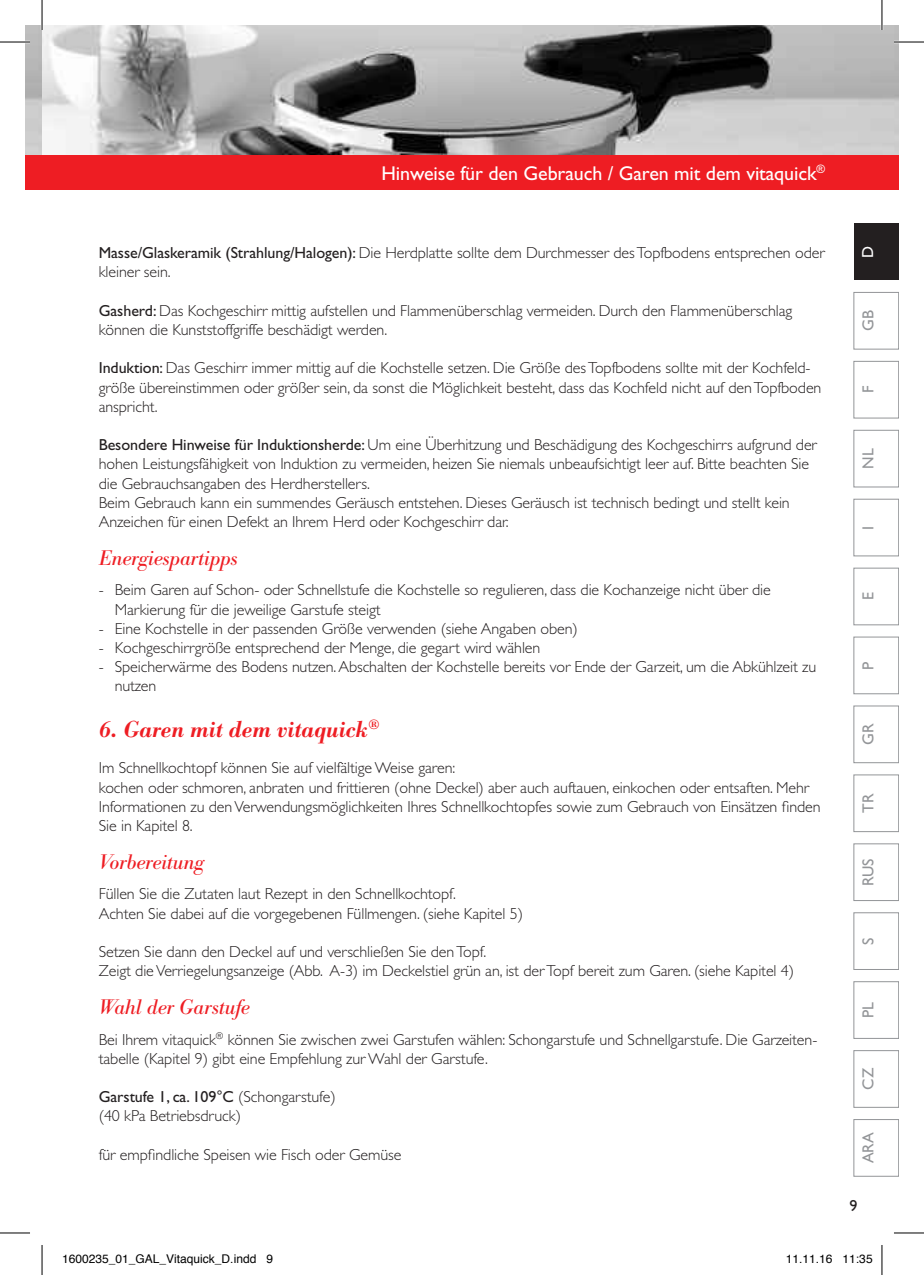
<style>
.page{position:relative;width:924px;height:1275px;background:#fff}
.page>*{position:absolute;margin:0;border:0;box-sizing:border-box;transform-origin:0 0}
.t1{font:italic 600 24px "Bodoni Antiqua T";color:#ee1d23}
.t2{font:italic 22px "Bodoni Antiqua T";letter-spacing:-.005em;color:#ee1d23}
.t3{font:20px "Gill Sans";letter-spacing:-.005em;color:#fff}
.t4{font:300 16px/19.2px "Gill Sans";letter-spacing:-.005em;color:#231f20}
.t5{font:16px "Gill Sans";color:#939598}
.t6{font:16px "Gill Sans";color:#fff}
.t7{font:16px "Gill Sans";color:#231f20}
.t8{font:12px "Helvetica";color:#000}
.s1{font-weight:400}
</style>
<div class="page">
<img style="left:25px;top:25px;width:873px;height:130px">
<div style="left:853px;top:223px;width:45px;height:57px;background:#231f20"></div>
<div style="left:853px;top:292px;width:45px;height:57px;border:1px solid #939598"></div>
<div style="left:853px;top:361px;width:45px;height:57px;border:1px solid #939598"></div>
<div style="left:853px;top:430px;width:45px;height:57px;border:1px solid #939598"></div>
<div style="left:853px;top:499px;width:45px;height:57px;border:1px solid #939598"></div>
<div style="left:853px;top:568px;width:45px;height:57px;border:1px solid #939598"></div>
<div style="left:853px;top:637px;width:45px;height:57px;border:1px solid #939598"></div>
<div style="left:853px;top:705px;width:45px;height:58px;border:1px solid #939598"></div>
<div style="left:853px;top:774px;width:45px;height:58px;border:1px solid #939598"></div>
<div style="left:853px;top:843px;width:45px;height:58px;border:1px solid #939598"></div>
<div style="left:853px;top:912px;width:45px;height:57px;border:1px solid #939598"></div>
<div style="left:853px;top:981px;width:45px;height:57px;border:1px solid #939598"></div>
<div style="left:853px;top:1050px;width:45px;height:57px;border:1px solid #939598"></div>
<div style="left:853px;top:1119px;width:45px;height:57px;border:1px solid #939598"></div>
<div style="left:25px;top:155px;width:17px;height:34px;background:#ee1d23"></div>
<div style="left:42px;top:155px;width:856px;height:34px;background:#ee1d23"></div>
<hr style="left:0;top:41px;width:30px;height:2px;background:#fff">
<hr style="left:893px;top:41px;width:30px;height:2px;background:#fff">
<hr style="left:41px;top:0;width:2px;height:30px;background:#fff">
<hr style="left:880px;top:0;width:2px;height:30px;background:#fff">
<hr style="left:0;top:42px;width:30px;height:1px;background:#000">
<hr style="left:893px;top:42px;width:30px;height:1px;background:#000">
<hr style="left:0;top:1232px;width:30px;height:1px;background:#000">
<hr style="left:893px;top:1232px;width:30px;height:1px;background:#000">
<hr style="left:42px;top:0;width:1px;height:30px;background:#000">
<hr style="left:42px;top:1245px;width:1px;height:30px;background:#000">
<hr style="left:881px;top:0;width:1px;height:30px;background:#000">
<hr style="left:881px;top:1245px;width:1px;height:30px;background:#000">
<p class="t3" style="left:381px;top:162px;width:445px">Hinweise für den Gebrauch / Garen mit dem vitaquick<sup>®</sup></p>
<p class="t4" style="left:99px;top:243px;width:727px"><span class="s1">Masse/Glaskeramik (Strahlung/Halogen):</span> Die Herdplatte sollte dem Durchmesser des Topfbodens entsprechen oder kleiner sein.</p>
<p class="t4" style="left:99px;top:301px;width:694px"><span class="s1">Gasherd:</span> Das Kochgeschirr mittig aufstellen und Flammenüberschlag vermeiden. Durch den Flammenüberschlag können die Kunststoffgriffe beschädigt werden.</p>
<p class="t4" style="left:99px;top:358px;width:723px"><span class="s1">Induktion:</span> Das Geschirr immer mittig auf die Kochstelle setzen. Die Größe des Topfbodens sollte mit der Kochfeld&shy;größe übereinstimmen oder größer sein, da sonst die Möglichkeit besteht, dass das Kochfeld nicht auf den Topfboden anspricht.</p>
<p class="t4" style="left:99px;top:435px;width:719px"><span class="s1">Besondere Hinweise für Induktionsherde:</span> Um eine Überhitzung und Beschädigung des Kochgeschirrs aufgrund der hohen Leistungsfähigkeit von Induktion zu vermeiden, heizen Sie niemals unbeaufsichtigt leer auf. Bitte beachten Sie die Gebrauchsangaben des Herdherstellers.<br>Beim Gebrauch kann ein summendes Geräusch entstehen. Dieses Geräusch ist technisch bedingt und stellt kein Anzeichen für einen Defekt an Ihrem Herd oder Kochgeschirr dar.</p>
<h2 class="t2" style="left:99px;top:544px;width:140px">Energiespartipps</h2>
<p class="t4" style="left:115px;top:580px;width:657px;text-indent:-16px">- Beim Garen auf Schon- oder Schnellstufe die Kochstelle so regulieren, dass die Kochanzeige nicht über die<br>Markierung für die jeweilige Garstufe steigt</p>
<p class="t4" style="left:99px;top:619px;width:480px">- Eine Kochstelle in der passenden Größe verwenden (siehe Angaben oben)</p>
<p class="t4" style="left:99px;top:638px;width:443px">- Kochgeschirrgröße entsprechend der Menge, die gegart wird wählen</p>
<p class="t4" style="left:115px;top:657px;width:702px;text-indent:-16px">- Speicherwärme des Bodens nutzen. Abschalten der Kochstelle bereits vor Ende der Garzeit, um die Abkühlzeit zu nutzen</p>
<h1 class="t1" style="left:99px;top:715px;width:282px">6. Garen mit dem vitaquick<sup>®</sup></h1>
<p class="t4" style="left:99px;top:758px;width:723px">Im Schnellkochtopf können Sie auf vielfältige Weise garen:<br>kochen oder schmoren, anbraten und frittieren (ohne Deckel) aber auch auftauen, einkochen oder entsaften. Mehr Informationen zu den Verwendungsmöglichkeiten Ihres Schnellkochtopfes sowie zum Gebrauch von Einsätzen finden Sie in Kapitel 8.</p>
<h2 class="t2" style="left:99px;top:848px;width:107px">Vorbereitung</h2>
<p class="t4" style="left:99px;top:884px;width:425px">Füllen Sie die Zutaten laut Rezept in den Schnellkochtopf.<br>Achten Sie dabei auf die vorgegebenen Füllmengen. (siehe Kapitel 5)</p>
<p class="t4" style="left:99px;top:942px;width:696px">Setzen Sie dann den Deckel auf und verschließen Sie den Topf.<br>Zeigt die Verriegelungsanzeige (Abb. A-3) im Deckelstiel grün an, ist der Topf bereit zum Garen. (siehe Kapitel 4)</p>
<h2 class="t2" style="left:99px;top:993px;width:152px">Wahl der Garstufe</h2>
<p class="t4" style="left:99px;top:1029px;width:719px">Bei Ihrem vitaquick<sup>®</sup> können Sie zwischen zwei Garstufen wählen: Schongarstufe und Schnellgarstufe. Die Garzeiten&shy;tabelle (Kapitel 9) gibt eine Empfehlung zur Wahl der Garstufe.</p>
<p class="t4" style="left:99px;top:1087px;width:238px"><span class="s1">Garstufe 1, ca. 109°C</span> (Schongarstufe) (40 kPa Betriebsdruck)</p>
<p class="t4" style="left:99px;top:1144px;width:304px">für empfindliche Speisen wie Fisch oder Gemüse</p>
<p class="t6" style="left:858px;top:258px;width:14px;rotate:-90deg">D</p>
<p class="t5" style="left:858px;top:331px;width:22px;rotate:-90deg">GB</p>
<p class="t5" style="left:858px;top:393px;width:9px;rotate:-90deg">F</p>
<p class="t5" style="left:858px;top:469px;width:22px;rotate:-90deg">NL</p>
<p class="t5" style="left:858px;top:529px;width:5px;rotate:-90deg">I</p>
<p class="t5" style="left:858px;top:600px;width:9px;rotate:-90deg">E</p>
<p class="t5" style="left:858px;top:669px;width:10px;rotate:-90deg">P</p>
<p class="t5" style="left:858px;top:745px;width:23px;rotate:-90deg">GR</p>
<p class="t5" style="left:858px;top:813px;width:21px;rotate:-90deg">TR</p>
<p class="t5" style="left:858px;top:886px;width:29px;rotate:-90deg">RUS</p>
<p class="t5" style="left:858px;top:944px;width:9px;rotate:-90deg">S</p>
<p class="t5" style="left:858px;top:1018px;width:17px;rotate:-90deg">PL</p>
<p class="t5" style="left:858px;top:1089px;width:23px;rotate:-90deg">CZ</p>
<p class="t5" style="left:858px;top:1163px;width:33px;rotate:-90deg">ARA</p>
<p class="t7" style="left:849px;top:1196px;width:9px">9</p>
<p class="t8" style="left:62px;top:1249px;width:212px">1600235_01_GAL_Vitaquick_D.indd 9</p>
<p class="t8" style="left:785px;top:1249px;width:88px">11.11.16 11:35</p>
</div>
